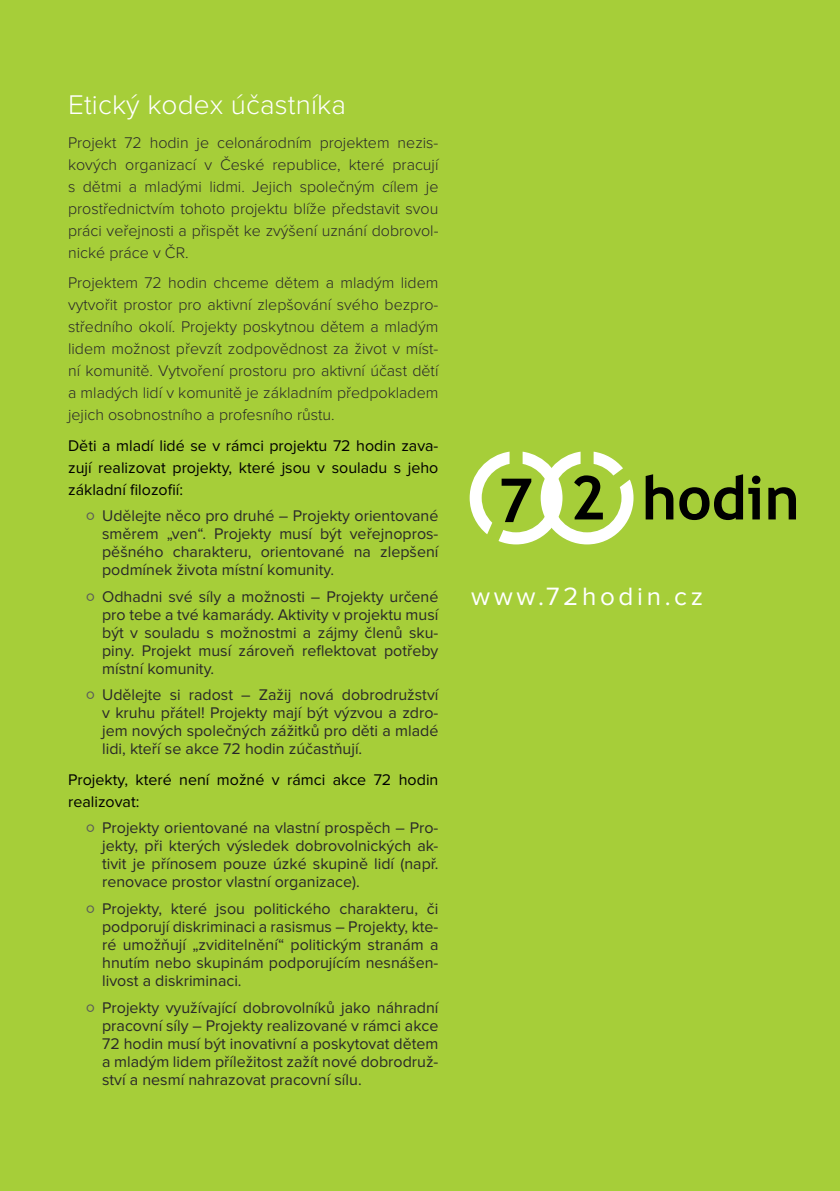
<style>
.page{position:relative;width:840px;height:1191px;background:#fff}
.page>*{position:absolute;margin:0;border:0;box-sizing:border-box;transform-origin:0 0}
.t1{font:300 28px "Proxima Nova";letter-spacing:.005em;color:#fff}
.t2{font:26px "Proxima Nova";letter-spacing:.14em;color:#fff}
.t3{font:16px/18px "Proxima Nova";color:#292829;text-align:justify}
.t4{font:300 16px/22px "Proxima Nova";color:#292829;text-align:justify}
.t5{font:16px/22px "Proxima Nova";color:#000;text-align:justify}
.s1{font-family:"Trebuchet MS";font-size:30px;color:#58595b}
</style>
<div class="page">
<div style="left:0;top:0;width:839px;height:1191px;background:#a6ce39"></div>
<svg style="left:469px;top:451px;width:164px;height:93px"></svg>
<svg style="left:645px;top:474px;width:28px;height:45px"></svg>
<svg style="left:679px;top:474px;width:63px;height:46px"></svg>
<svg style="left:748px;top:475px;width:12px;height:44px"></svg>
<svg style="left:768px;top:487px;width:27px;height:32px"></svg>
<h1 class="t1" style="left:68px;top:89px;width:279px">Etický kodex účastníka</h1>
<p class="t4" style="left:68px;top:131px;width:371px">Projekt 72 hodin je celonárodním projektem nezis&shy;kových organizací v České republice, které pracují s dětmi a mladými lidmi. Jejich společným cílem je prostřednictvím tohoto projektu blíže představit svou práci veřejnosti a přispět ke zvýšení uznání dobrovol&shy;nické práce v ČR.</p>
<p class="t4" style="left:68px;top:272px;width:371px">Projektem 72 hodin chceme dětem a mladým lidem vytvořit prostor pro aktivní zlepšování svého bezpro&shy;středního okolí. Projekty poskytnou dětem a mladým lidem možnost převzít zodpovědnost za život v míst&shy;ní komunitě. Vytvoření prostoru pro aktivní účast dětí a mladých lidí v komunitě je základním předpokladem jejich osobnostního a profesního růstu.</p>
<p class="t5" style="left:68px;top:435px;width:371px">Děti a mladí lidé se v rámci projektu 72 hodin zava&shy;zují realizovat projekty, které jsou v souladu s jeho základní filozofií:</p>
<p class="t3" style="left:102px;top:507px;width:337px;text-indent:-17px"><span class="s1">◦</span> Udělejte něco pro druhé – Projekty orientované směrem „ven“. Projekty musí být veřejnopros&shy;pěšného charakteru, orientované na zlepšení podmínek života místní komunity.</p>
<p class="t3" style="left:102px;top:588px;width:337px;text-indent:-17px"><span class="s1">◦</span> Odhadni své síly a možnosti – Projekty určené pro tebe a tvé kamarády. Aktivity v projektu musí být v souladu s možnostmi a zájmy členů sku&shy;piny. Projekt musí zároveň reflektovat potřeby místní komunity.</p>
<p class="t3" style="left:102px;top:686px;width:337px;text-indent:-17px"><span class="s1">◦</span> Udělejte si radost – Zažij nová dobrodružství v kruhu přátel! Projekty mají být výzvou a zdro&shy;jem nových společných zážitků pro děti a mladé lidi, kteří se akce 72 hodin zúčastňují.</p>
<p class="t5" style="left:68px;top:769px;width:371px">Projekty, které není možné v rámci akce 72 hodin realizovat:</p>
<p class="t3" style="left:102px;top:819px;width:337px;text-indent:-17px"><span class="s1">◦</span> Projekty orientované na vlastní prospěch – Pro&shy;jekty, při kterých výsledek dobrovolnických ak&shy;tivit je přínosem pouze úzké skupině lidí (např. renovace prostor vlastní organizace).</p>
<p class="t3" style="left:102px;top:900px;width:337px;text-indent:-17px"><span class="s1">◦</span> Projekty, které jsou politického charakteru, či podporují diskriminaci a rasismus – Projekty, kte&shy;ré umožňují „zviditelnění“ politickým stranám a hnutím nebo skupinám podporujícím nesnášen&shy;livost a diskriminaci.</p>
<p class="t3" style="left:102px;top:998px;width:337px;text-indent:-17px"><span class="s1">◦</span> Projekty využívající dobrovolníků jako náhradní pracovní síly – Projekty realizované v rámci akce 72 hodin musí být inovativní a poskytovat dětem a mladým lidem příležitost zažít nové dobrodruž&shy;ství a nesmí nahrazovat pracovní sílu.</p>
<h2 class="t2" style="left:471px;top:581px;width:233px">www.72hodin.cz</h2>
</div>
